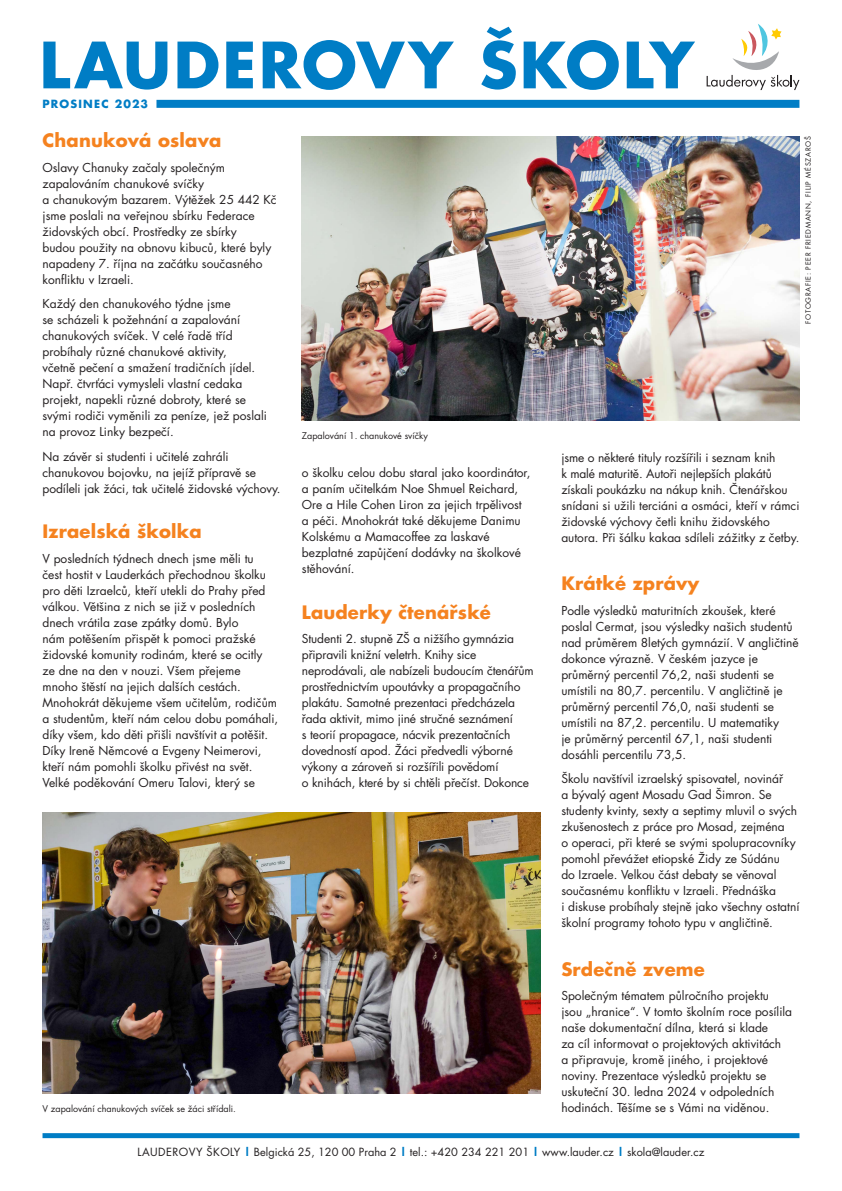
<style>
.page{position:relative;width:842px;height:1191px;background:#fff}
.page>*{position:absolute;margin:0;border:0;box-sizing:border-box;transform-origin:0 0}
.t1{font:700 62px "Futura CE";letter-spacing:.035em;color:#007dc5}
.t2{font:700 18px "Futura CE";letter-spacing:.01em;color:#f5821f}
.t3{font:12px/16px "Futura CE Book";color:#231f20}
.t4{font:11px "Futura CE Book";color:#231f20}
.t5{font:700 11px "Futura CE";letter-spacing:.105em;color:#007dc5}
.t6{font:9px "Futura CE Book";color:#231f20}
.t7{font:7px "Futura CE Book";letter-spacing:.1em;color:#231f20}
.s1{font-family:"Futura CE";font-weight:700;color:#007dc5}
</style>
<div class="page">
<div style="left:156px;top:100px;width:643px;height:8px;background:#007dc5"></div>
<div style="left:43px;top:1133px;width:756px;height:5px;background:#007dc5"></div>
<svg style="left:707px;top:24px;width:92px;height:66px"></svg>
<img style="left:302px;top:136px;width:497px;height:284px">
<img style="left:43px;top:812px;width:497px;height:281px">
<h1 class="t1" style="left:39px;top:31px;width:656px">LAUDEROVY ŠKOLY</h1>
<p class="t5" style="left:43px;top:98px;width:107px">PROSINEC 2023</p>
<h2 class="t2" style="left:43px;top:130px;width:180px">Chanuková oslava</h2>
<p class="t3" style="left:43px;top:160px;width:236px">Oslavy Chanuky začaly společným zapalováním chanukové svíčky<br>a chanukovým bazarem. Výtěžek 25 442 Kč jsme poslali na veřejnou sbírku Federace židovských obcí. Prostředky ze sbírky<br>budou použity na obnovu kibuců, které byly napadeny 7. října na začátku současného konfliktu v Izraeli.</p>
<p class="t3" style="left:43px;top:296px;width:226px">Každý den chanukového týdne jsme<br>se scházeli k požehnání a zapalování chanukových svíček. V celé řadě tříd probíhaly různé chanukové aktivity,<br>včetně pečení a smažení tradičních jídel.<br>Např. čtvrťáci vymysleli vlastní cedaka projekt, napekli různé dobroty, které se svými rodiči vyměnili za peníze, jež poslali na provoz Linky bezpečí.</p>
<p class="t3" style="left:43px;top:449px;width:240px">Na závěr si studenti i učitelé zahráli chanukovou bojovku, na jejíž přípravě se podíleli jak žáci, tak učitelé židovské výchovy.</p>
<h2 class="t2" style="left:43px;top:521px;width:161px">Izraelská školka</h2>
<p class="t3" style="left:43px;top:551px;width:237px">V posledních týdnech dnech jsme měli tu<br>čest hostit v Lauderkách přechodnou školku pro děti Izraelců, kteří utekli do Prahy před válkou. Většina z nich se již v posledních dnech vrátila zase zpátky domů. Bylo<br>nám potěšením přispět k pomoci pražské židovské komunity rodinám, které se ocitly<br>ze dne na den v nouzi. Všem přejeme mnoho štěstí na jejich dalších cestách.<br>Mnohokrát děkujeme všem učitelům, rodičům a studentům, kteří nám celou dobu pomáhali, díky všem, kdo děti přišli navštívit a potěšit.<br>Díky Ireně Němcové a Evgeny Neimerovi, kteří nám pomohli školku přivést na svět.<br>Velké poděkování Omeru Talovi, který se</p>
<p class="t6" style="left:302px;top:432px;width:127px">Zapalování 1. chanukové svíčky</p>
<p class="t3" style="left:302px;top:465px;width:230px">o školku celou dobu staral jako koordinátor, a paním učitelkám Noe Shmuel Reichard, Ore a Hile Cohen Liron za jejich trpělivost a péči. Mnohokrát také děkujeme Danimu Kolskému a Mamacoffee za laskavé bezplatné zapůjčení dodávky na školkové stěhování.</p>
<h2 class="t2" style="left:302px;top:602px;width:190px">Lauderky čtenářské</h2>
<p class="t3" style="left:302px;top:631px;width:233px">Studenti 2. stupně ZŠ a nižšího gymnázia připravili knižní veletrh. Knihy sice neprodávali, ale nabízeli budoucím čtenářům prostřednictvím upoutávky a propagačního plakátu. Samotné prezentaci předcházela řada aktivit, mimo jiné stručné seznámení<br>s teorií propagace, nácvik prezentačních dovedností apod. Žáci předvedli výborné výkony a zároveň si rozšířili povědomí<br>o knihách, které by si chtěli přečíst. Dokonce</p>
<p class="t6" style="left:43px;top:1104px;width:195px">V zapalování chanukových svíček se žáci střídali.</p>
<p class="t7" style="left:805px;top:324px;width:189px;rotate:-90deg">FOTOGRAFIE: PEER FRIEDMANN, FILIP MÉSZAROŠ</p>
<p class="t3" style="left:561px;top:450px;width:240px">jsme o některé tituly rozšířili i seznam knih<br>k malé maturitě. Autoři nejlepších plakátů získali poukázku na nákup knih. Čtenářskou snídani si užili terciáni a osmáci, kteří v rámci židovské výchovy četli knihu židovského autora. Při šálku kakaa sdíleli zážitky z četby.</p>
<h2 class="t2" style="left:561px;top:573px;width:140px">Krátké zprávy</h2>
<p class="t3" style="left:561px;top:603px;width:239px">Podle výsledků maturitních zkoušek, které poslal Cermat, jsou výsledky našich studentů nad průměrem 8letých gymnázií. V angličtině dokonce výrazně. V českém jazyce je průměrný percentil 76,2, naši studenti se umístili na 80,7. percentilu. V angličtině je průměrný percentil 76,0, naši studenti se umístili na 87,2. percentilu. U matematiky<br>je průměrný percentil 67,1, naši studenti dosáhli percentilu 73,5.</p>
<p class="t3" style="left:561px;top:771px;width:240px">Školu navštívil izraelský spisovatel, novinář<br>a bývalý agent Mosadu Gad Šimron. Se studenty kvinty, sexty a septimy mluvil o svých zkušenostech z práce pro Mosad, zejména<br>o operaci, při které se svými spolupracovníky pomohl převážet etiopské Židy ze Súdánu<br>do Izraele. Velkou část debaty se věnoval současnému konfliktu v Izraeli. Přednáška<br>i diskuse probíhaly stejně jako všechny ostatní školní programy tohoto typu v angličtině.</p>
<h2 class="t2" style="left:561px;top:958px;width:145px">Srdečně zveme</h2>
<p class="t3" style="left:561px;top:988px;width:232px">Společným tématem půlročního projektu jsou „hranice“. V tomto školním roce posílila naše dokumentační dílna, která si klade<br>za cíl informovat o projektových aktivitách<br>a připravuje, kromě jiného, i projektové noviny. Prezentace výsledků projektu se uskuteční 30. ledna 2024 v odpoledních hodinách. Těšíme se s Vámi na viděnou.</p>
<p class="t4" style="left:138px;top:1147px;width:568px">LAUDEROVY ŠKOLY <span class="s1">|</span> Belgická 25, 120 00 Praha 2 <span class="s1">|</span> tel.: +420 234 221 201 <span class="s1">|</span> www.lauder.cz <span class="s1">|</span> skola@lauder.cz</p>
</div>
